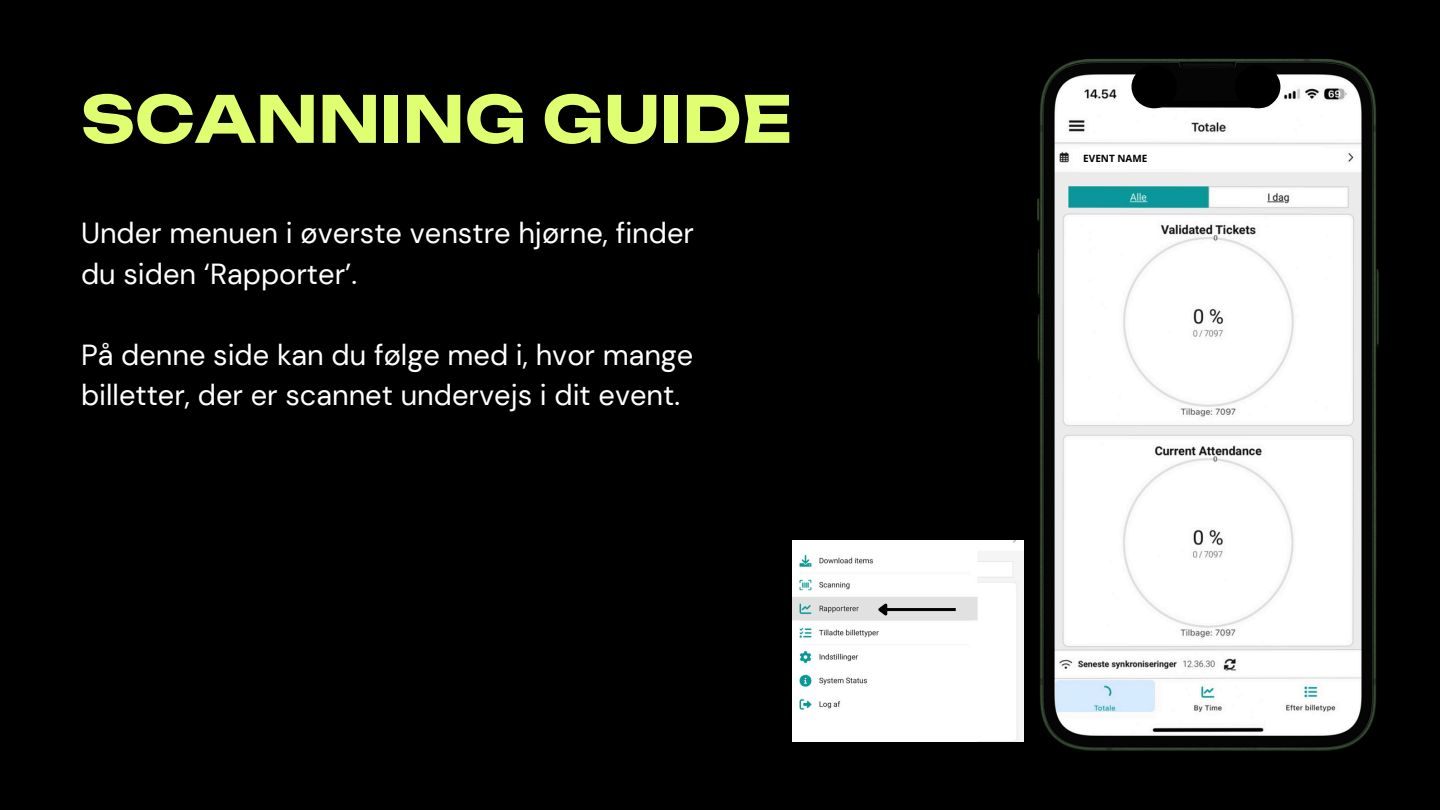
<style>
.page{position:relative;width:1440px;height:810px;background:#000}
.page>*{position:absolute;margin:0;border:0;box-sizing:border-box;transform-origin:0 0}
.t1{font:700 64px "Unbounded";color:#dfff70}
.t2{font:29px/40.5px "DM Sans";color:#fff}
.t3{font:700 10px "Open Sans";color:#000}
</style>
<div class="page">
<img style="left:1037px;top:58px;width:342px;height:693px">
<img style="left:792px;top:540px;width:231px;height:202px">
<hr style="left:887px;top:608px;width:69px;height:3px;background:#000">
<svg style="left:875px;top:599px;width:15px;height:19px"></svg>
<div style="left:1080px;top:147px;width:243px;height:22px;background:#fff"></div>
<div style="left:1131px;top:65px;width:46px;height:43px;background:#000;border-radius:50%"></div>
<div style="left:1235px;top:65px;width:45px;height:43px;background:#000;border-radius:50%"></div>
<p class="t1" style="left:81px;top:79px;width:713px">SCANNING GUIDE</p>
<h2 class="t2" style="left:81px;top:213px;width:615px">Under menuen i øverste venstre hjørne, finder du siden ‘Rapporter’.</h2>
<h2 class="t2" style="left:81px;top:334px;width:614px">På denne side kan du følge med i, hvor mange billetter, der er scannet undervejs i dit event.</h2>
<h1 class="t3" style="left:1083px;top:151px;width:66px">EVENT NAME</h1>
</div>
